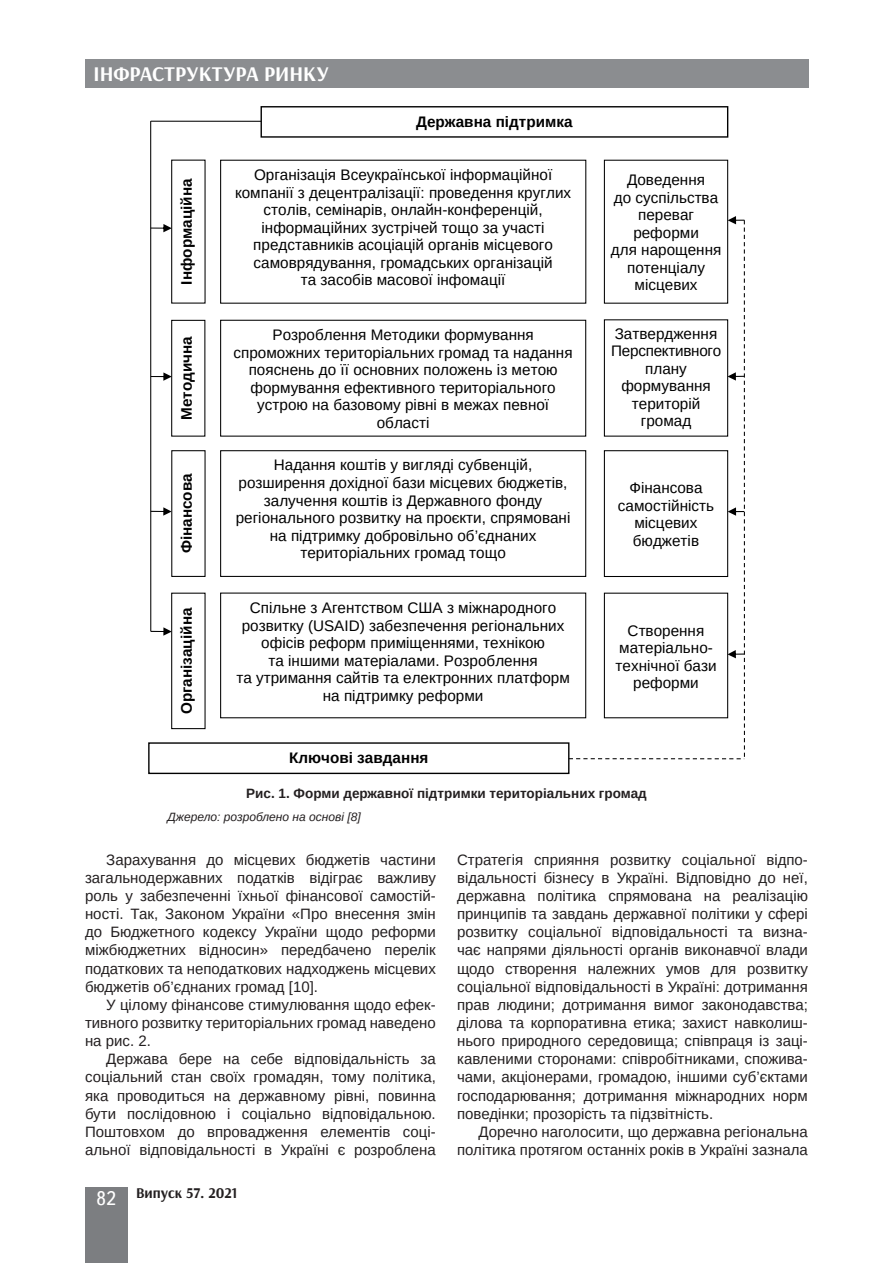
<style>
.page{position:relative;width:893px;height:1263px;background:#fff}
.page>*{position:absolute;margin:0;border:0;box-sizing:border-box;transform-origin:0 0}
.t1{font:700 21px "Arsenal";color:#fff}
.t2{font:15.3px/17.5px "Arimo";color:#000;text-align:center}
.t3{font:700 15.3px "Arimo";color:#000}
.Текст_основной_G{font:15px/18.1px "Arimo";color:#231f20;text-align:justify}
.t4{font:700 15px "Arsenal";color:#231f20}
.Рисунок{font:700 13.5px "Arimo";color:#231f20}
.Джерело{font:italic 12px "Arimo";color:#231f20}
.s1{font-family:"Ukrainian Text";font-weight:400;font-size:19.5px;color:#fff}
</style>
<div class="page">
<div style="left:85px;top:59px;width:723px;height:29px;background:#8b8d90"></div>
<div style="left:85px;top:1186px;width:43px;height:76px;background:#7c7e81"></div>
<div style="left:261px;top:106px;width:467px;height:32px;border:1px solid #000"></div>
<hr style="left:150px;top:121px;width:1px;height:510px;background:#000">
<div style="left:171px;top:160px;width:35px;height:144px;border:1px solid #000"></div>
<div style="left:171px;top:593px;width:35px;height:136px;border:1px solid #000"></div>
<div style="left:171px;top:320px;width:34px;height:117px;border:1px solid #000"></div>
<div style="left:148px;top:742px;width:421px;height:32px;border:1px solid #000"></div>
<hr style="left:151px;top:121px;width:110px;height:1px;background:#000">
<div style="left:604px;top:160px;width:124px;height:144px;border:1px solid #000"></div>
<div style="left:220px;top:320px;width:366px;height:117px;border:1px solid #000"></div>
<div style="left:220px;top:450px;width:366px;height:127px;border:1px solid #000"></div>
<svg style="left:569px;top:216px;width:176px;height:543px"></svg>
<svg style="left:151px;top:627px;width:21px;height:9px"></svg>
<svg style="left:151px;top:507px;width:21px;height:9px"></svg>
<svg style="left:151px;top:372px;width:21px;height:9px"></svg>
<svg style="left:151px;top:224px;width:21px;height:8px"></svg>
<h1 class="t1" style="left:94px;top:61px;width:237px">ІНФРАСТРУКТУРА РИНКУ</h1>
<p class="t3" style="left:416px;top:113px;width:158px">Державна підтримка</p>
<p class="t3" style="left:178px;top:285px;width:108px;rotate:-90deg">Інформаційна</p>
<p class="t2" style="left:235px;top:166px;width:338px">Орган³зац³я Всеукра¿нсько¿ ³нформац³йно¿ компан³¿ з децентрал³зац³¿: проведення круглих стол³в, сем³нар³в, онлайн-конференц³й, ³нформац³йних зустр³чей тощо за участ³ представник³в асоц³ац³й орган³в м³сцевого самоврядування, громадських орган³зац³й<br>та засоб³в масово¿ ³нфомац³¿</p>
<p class="t2" style="left:611px;top:171px;width:112px">Доведення<br>до сусп³льства переваг реформи<br>для нарощення потенц³алу м³сцевих</p>
<p class="t3" style="left:178px;top:420px;width:85px;rotate:-90deg">Методична</p>
<p class="t3" style="left:178px;top:553px;width:82px;rotate:-90deg">Фінансова</p>
<p class="t3" style="left:178px;top:714px;width:108px;rotate:-90deg">Організаційна</p>
<p class="t2" style="left:234px;top:326px;width:341px">Розроблення Методики формування спроможних територ³альних громад та надання пояснень до ¿¿ основних положень ³з метою формування ефективного територ³ального устрою на базовому р³вн³ в межах певно¿ област³</p>
<p class="t2" style="left:611px;top:324px;width:112px">Затвердження<br>Перспективного плану формування територ³й громад</p>
<p class="t2" style="left:236px;top:456px;width:336px">Надання кошт³в у вигляд³ субвенц³й, розширення дох³дно¿ бази м³сцевих бюджет³в, залучення кошт³в ³з Державного фонду рег³онального розвитку на проºкти, спрямован³ на п³дтримку добров³льно об’ºднаних територ³альних громад тощо</p>
<p class="t2" style="left:236px;top:599px;width:335px">Сп³льне з Агентством США з м³жнародного розвитку (USAID) забезпечення рег³ональних оф³с³в реформ прим³щеннями, техн³кою<br>та ³ншими матер³алами. Розроблення<br>та утримання сайт³в та електронних платформ на п³дтримку реформи</p>
<p class="t3" style="left:289px;top:749px;width:141px">Ключові завдання</p>
<p class="t2" style="left:618px;top:479px;width:98px">Ф³нансова самост³йн³сть м³сцевих бюджет³в</p>
<p class="t2" style="left:615px;top:621px;width:103px">Створення матер³ально&shy;техн³чно¿ бази реформи</p>
<p class="Рисунок" style="left:246px;top:784px;width:402px">Рис. 1. Форми державної підтримки територіальних громад</p>
<p class="Джерело" style="left:167px;top:809px;width:195px">Джерело: розроблено на основі [8]</p>
<p class="Текст_основной_G" style="left:85px;top:850px;width:352px;text-indent:21px">Зарахування до місцевих бюджетів частини загальнодержавних податків відіграє важливу роль у забезпеченні їхньої фінансової самостій&shy;ності. Так, Законом України «Про внесення змін до Бюджетного кодексу України щодо реформи міжбюджетних відносин» передбачено перелік податкових та неподаткових надходжень місцевих бюджетів об’єднаних громад [10].</p>
<p class="Текст_основной_G" style="left:85px;top:996px;width:352px;text-indent:21px">У цілому фінансове стимулювання щодо ефек&shy;тивного розвитку територіальних громад наведено на рис. 2.</p>
<p class="Текст_основной_G" style="left:85px;top:1050px;width:352px;text-indent:21px">Держава бере на себе відповідальність за соціальний стан своїх громадян, тому політика, яка проводиться на державному рівні, повинна бути послідовною і соціально відповідальною.<br>Поштовхом до впровадження елементів соці&shy;альної відповідальності в Україні є розроблена</p>
<p class="t4" style="left:96px;top:1183px;width:143px"><span class="s1">82</span> Випуск 57. 2021</p>
<p class="Текст_основной_G" style="left:457px;top:850px;width:352px">Стратегія сприяння розвитку соціальної відпо&shy;відальності бізнесу в Україні. Відповідно до неї, державна політика спрямована на реалізацію принципів та завдань державної політики у сфері розвитку соціальної відповідальності та визна&shy;чає напрями діяльності органів виконавчої влади щодо створення належних умов для розвитку соціальної відповідальності в Україні: дотримання прав людини; дотримання вимог законодавства; ділова та корпоративна етика; захист навколиш&shy;нього природного середовища; співпраця із заці&shy;кавленими сторонами: співробітниками, спожива&shy;чами, акціонерами, громадою, іншими суб’єктами господарювання; дотримання міжнародних норм поведінки; прозорість та підзвітність.</p>
<p class="Текст_основной_G" style="left:457px;top:1123px;width:352px;text-align:right">Доречно наголосити, що державна регіональна політика протягом останніх років в Україні зазнала</p>
</div>
